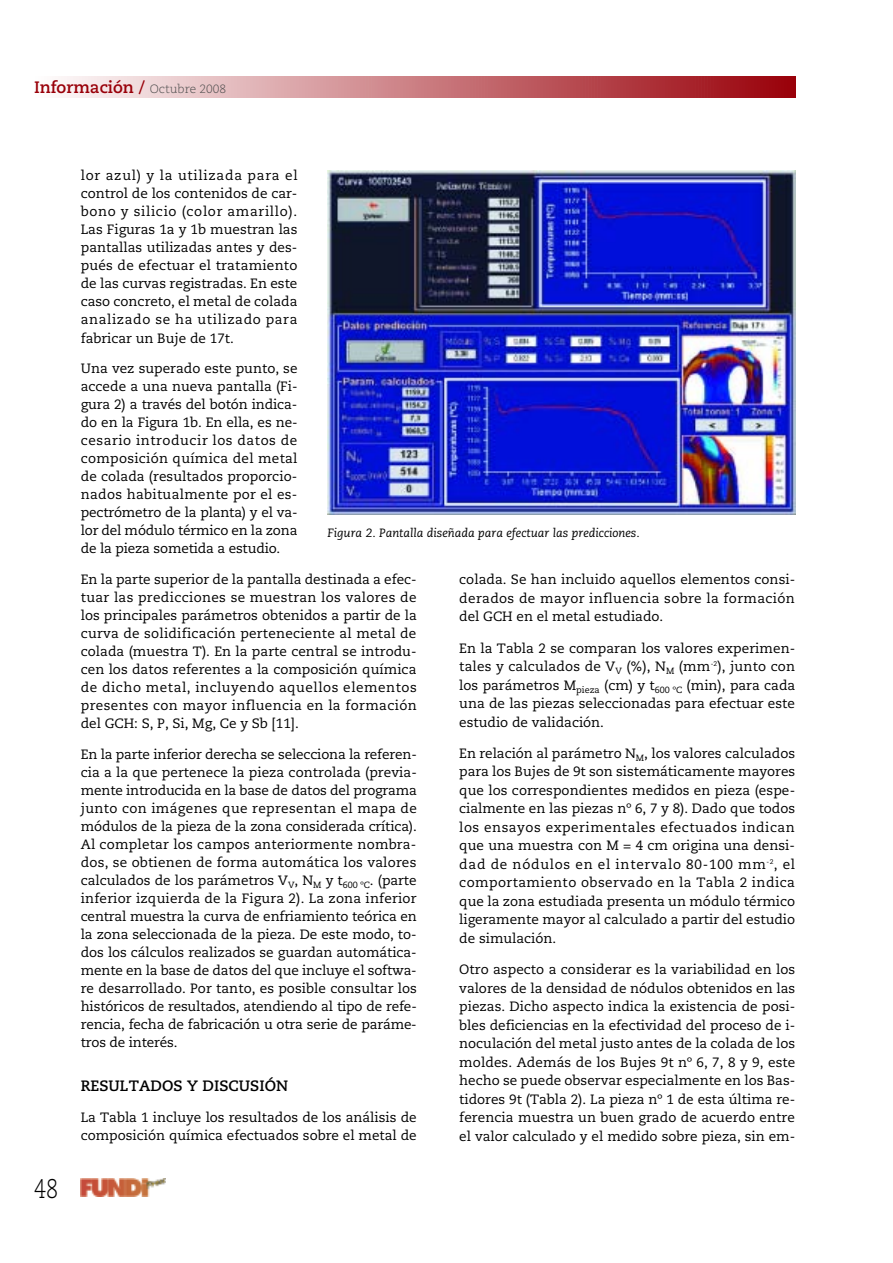
<style>
.page{position:relative;width:893px;height:1263px;background:#fff}
.page>*{position:absolute;margin:0;border:0;box-sizing:border-box;transform-origin:0 0}
.t1{font:300 27px "Caecilia";color:#000;scale:.8 1}
.t2{font:700 16.5px "Caecilia";color:#990009}
.t3{font:700 15px "Caecilia";color:#000}
.t4{font:13.5px/18px "Caecilia";color:#000;text-align:justify}
.t5{font:italic 12px "Caecilia";color:#000}
.s1{font-weight:300;font-size:12px;color:#4d4d4d}
</style>
<div class="page">
<svg style="left:64px;top:77px;width:732px;height:21px;background:#c97a7f"></svg>
<img style="left:81px;top:1178px;width:85px;height:18px">
<img style="left:327px;top:170px;width:468px;height:344px">
<p class="t2" style="left:34px;top:81px;width:194px">Información / <span class="s1">Octubre 2008</span></p>
<p class="t1" style="left:34px;top:1177px;width:32px">48</p>
<p class="t4" style="left:81px;top:168px;width:218px">lor azul) y la utilizada para el control de los contenidos de car&shy;bono y silicio (color amarillo).<br>Las Figuras 1a y 1b muestran las pantallas utilizadas antes y des&shy;pués de efectuar el tratamiento de las curvas registradas. En este caso concreto, el metal de colada analizado se ha utilizado para fabricar un Buje de 17t.</p>
<p class="t4" style="left:81px;top:361px;width:218px">Una vez superado este punto, se accede a una nueva pantalla (Fi&shy;gura 2) a través del botón indica&shy;do en la Figura 1b. En ella, es ne&shy;cesario introducir los datos de composición química del metal de colada (resultados proporcio&shy;nados habitualmente por el es&shy;pectrómetro de la planta) y el va&shy;lor del módulo térmico en la zona de la pieza sometida a estudio.</p>
<p class="t4" style="left:81px;top:571px;width:338px">En la parte superior de la pantalla destinada a efec&shy;tuar las predicciones se muestran los valores de los principales parámetros obtenidos a partir de la curva de solidificación perteneciente al metal de colada (muestra T). En la parte central se introdu&shy;cen los datos referentes a la composición química de dicho metal, incluyendo aquellos elementos presentes con mayor influencia en la formación del GCH: S, P, Si, Mg, Ce y Sb [11].</p>
<p class="t4" style="left:81px;top:746px;width:338px">En la parte inferior derecha se selecciona la referen&shy;cia a la que pertenece la pieza controlada (previa&shy;mente introducida en la base de datos del programa junto con imágenes que representan el mapa de módulos de la pieza de la zona considerada crítica).<br>Al completar los campos anteriormente nombra&shy;dos, se obtienen de forma automática los valores calculados de los parámetros V<sub>V</sub>, N<sub>M</sub> y t<sub>600</sub> <sub>ºC</sub>. (parte inferior izquierda de la Figura 2). La zona inferior central muestra la curva de enfriamiento teórica en la zona seleccionada de la pieza. De este modo, to&shy;dos los cálculos realizados se guardan automática&shy;mente en la base de datos del que incluye el softwa&shy;re desarrollado. Por tanto, es posible consultar los históricos de resultados, atendiendo al tipo de refe&shy;rencia, fecha de fabricación u otra serie de paráme&shy;tros de interés.</p>
<p class="t3" style="left:81px;top:1080px;width:209px">RESULTADOS Y DISCUSIÓN</p>
<p class="t4" style="left:81px;top:1110px;width:337px">La Tabla 1 incluye los resultados de los análisis de composición química efectuados sobre el metal de</p>
<p class="t5" style="left:327px;top:527px;width:314px">Figura 2. Pantalla diseñada para efectuar las predicciones.</p>
<p class="t4" style="left:459px;top:572px;width:338px;line-height:18.5px">colada. Se han incluido aquellos elementos consi&shy;derados de mayor influencia sobre la formación del GCH en el metal estudiado.</p>
<p class="t4" style="left:459px;top:640px;width:338px;line-height:18.5px">En la Tabla 2 se comparan los valores experimen&shy;tales y calculados de V<sub>V</sub> (%), N<sub>M</sub> (mm<sup>-2</sup>), junto con los parámetros M<sub>pieza</sub> (cm) y t<sub>600</sub> <sub>ºC</sub> (min), para cada una de las piezas seleccionadas para efectuar este estudio de validación.</p>
<p class="t4" style="left:459px;top:745px;width:337px;line-height:18.5px">En relación al parámetro N<sub>M</sub>, los valores calculados para los Bujes de 9t son sistemáticamente mayores que los correspondientes medidos en pieza (espe&shy;cialmente en las piezas nº 6, 7 y 8). Dado que todos los ensayos experimentales efectuados indican que una muestra con M = 4 cm origina una densi&shy;dad de nódulos en el intervalo 80-100 mm<sup>-2</sup>, el comportamiento observado en la Tabla 2 indica que la zona estudiada presenta un módulo térmico ligeramente mayor al calculado a partir del estudio de simulación.</p>
<p class="t4" style="left:459px;top:961px;width:338px;line-height:18.5px">Otro aspecto a considerar es la variabilidad en los valores de la densidad de nódulos obtenidos en las piezas. Dicho aspecto indica la existencia de posi&shy;bles deficiencias en la efectividad del proceso de i&shy;noculación del metal justo antes de la colada de los moldes. Además de los Bujes 9t nº 6, 7, 8 y 9, este hecho se puede observar especialmente en los Bas&shy;tidores 9t (Tabla 2). La pieza nº 1 de esta última re&shy;ferencia muestra un buen grado de acuerdo entre el valor calculado y el medido sobre pieza, sin em-</p>
</div>
